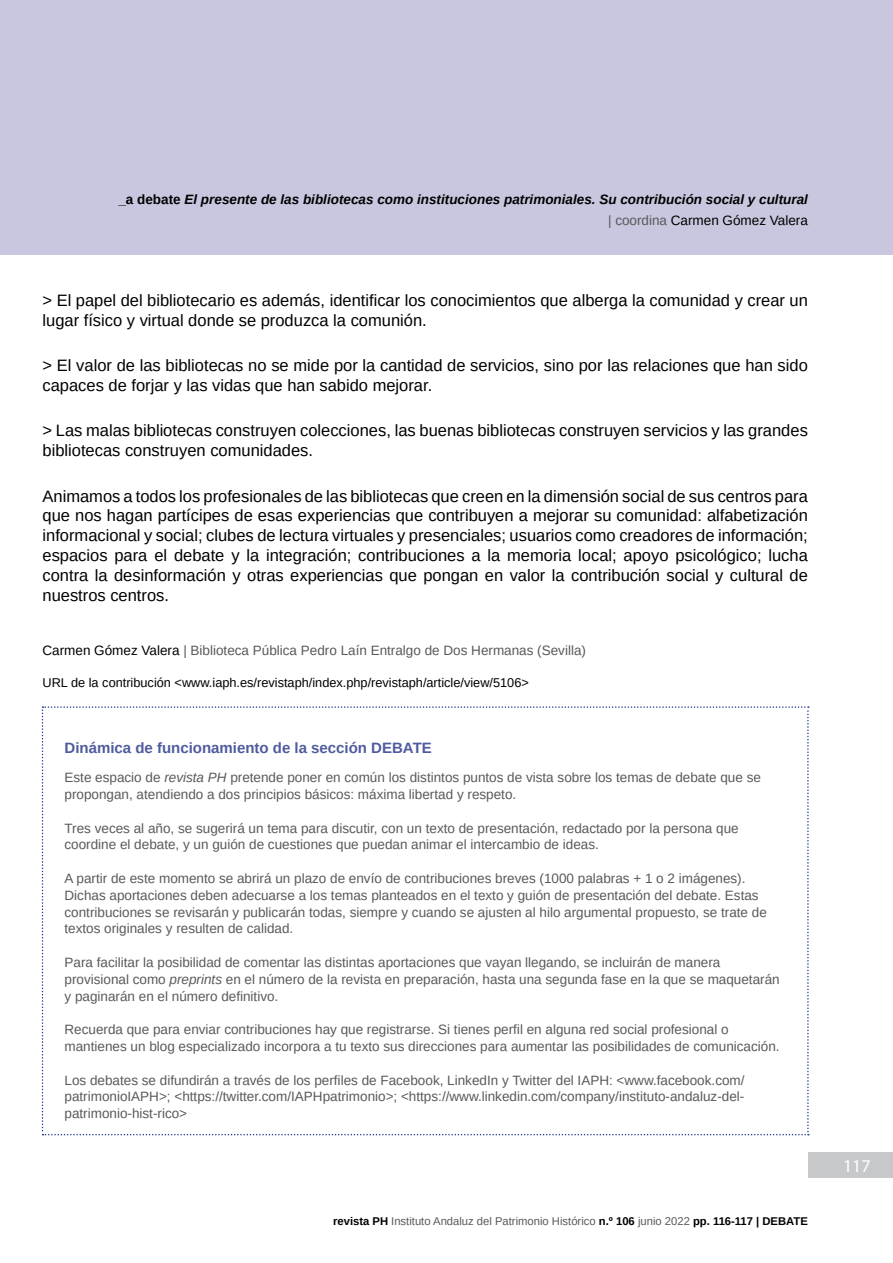
<style>
.page{position:relative;width:893px;height:1263px;background:#fff}
.page>*{position:absolute;margin:0;border:0;box-sizing:border-box;transform-origin:0 0}
.t1{font:18px "Myriad Pro";color:#fff}
.t2{font:16.5px/19.8px "Arimo";color:#000}
.t3{font:700 15px "Arimo";color:#4f5b9e}
.t4{font:13.5px/16.8px "Arimo";color:#58595b}
.t5{font:italic 700 13.5px/21px "Arimo";color:#000;text-align:right}
.t6{font:12.75px "Arimo";color:#000}
.t7{font:11.25px "Arimo";color:#58595b}
.s1{font-style:normal}
.s2{font-weight:400;font-style:normal;color:#58595b}
.s3{font-weight:400;font-style:normal}
.s4{color:#000}
.s5{font-style:italic}
.s6{font-weight:700;color:#000}
</style>
<div class="page">
<div style="left:0;top:0;width:893px;height:255px;background:#c8c7df"></div>
<div style="left:808px;top:1152px;width:85px;height:26px;background:#c7c8ca"></div>
<svg style="left:42px;top:706px;width:767px;height:429px"></svg>
<p class="t5" style="left:118px;top:189px;width:691px"><span class="s1">_a debate</span> El presente de las bibliotecas como instituciones patrimoniales. Su contribución social y cultural <span class="s2">| coordina</span> <span class="s3">Carmen Gómez Valera</span></p>
<p class="t2" style="left:43px;top:291px;width:767px">&gt; El papel del bibliotecario es además, identificar los conocimientos que alberga la comunidad y crear un lugar físico y virtual donde se produzca la comunión.</p>
<p class="t2" style="left:43px;top:356px;width:767px">&gt; El valor de las bibliotecas no se mide por la cantidad de servicios, sino por las relaciones que han sido capaces de forjar y las vidas que han sabido mejorar.</p>
<p class="t2" style="left:43px;top:421px;width:767px">&gt; Las malas bibliotecas construyen colecciones, las buenas bibliotecas construyen servicios y las grandes bibliotecas construyen comunidades.</p>
<p class="t2" style="left:43px;top:486px;width:767px;text-align:justify">Animamos a todos los profesionales de las bibliotecas que creen en la dimensión social de sus centros para que nos hagan partícipes de esas experiencias que contribuyen a mejorar su comunidad: alfabetización informacional y social; clubes de lectura virtuales y presenciales; usuarios como creadores de información; espacios para el debate y la integración; contribuciones a la memoria local; apoyo psicológico; lucha contra la desinformación y otras experiencias que pongan en valor la contribución social y cultural de nuestros centros.</p>
<p class="t4" style="left:43px;top:642px;width:545px"><span class="s4">Carmen Gómez Valera</span> | Biblioteca Pública Pedro Laín Entralgo de Dos Hermanas (Sevilla)</p>
<p class="t6" style="left:43px;top:675px;width:488px">URL de la contribución &lt;www.iaph.es/revistaph/index.php/revistaph/article/view/5106&gt;</p>
<p class="t3" style="left:65px;top:737px;width:369px">Dinámica de funcionamiento de la sección DEBATE</p>
<p class="t4" style="left:65px;top:769px;width:698px">Este espacio de <span class="s5">revista PH</span> pretende poner en común los distintos puntos de vista sobre los temas de debate que se propongan, atendiendo a dos principios básicos: máxima libertad y respeto.</p>
<p class="t4" style="left:65px;top:819px;width:676px">Tres veces al año, se sugerirá un tema para discutir, con un texto de presentación, redactado por la persona que coordine el debate, y un guión de cuestiones que puedan animar el intercambio de ideas.</p>
<p class="t4" style="left:65px;top:870px;width:704px">A partir de este momento se abrirá un plazo de envío de contribuciones breves (1000 palabras + 1 o 2 imágenes).<br>Dichas aportaciones deben adecuarse a los temas planteados en el texto y guión de presentación del debate. Estas contribuciones se revisarán y publicarán todas, siempre y cuando se ajusten al hilo argumental propuesto, se trate de textos originales y resulten de calidad.</p>
<p class="t4" style="left:65px;top:954px;width:717px">Para facilitar la posibilidad de comentar las distintas aportaciones que vayan llegando, se incluirán de manera provisional como <span class="s5">preprints</span> en el número de la revista en preparación, hasta una segunda fase en la que se maquetarán y paginarán en el número definitivo.</p>
<p class="t4" style="left:65px;top:1021px;width:717px">Recuerda que para enviar contribuciones hay que registrarse. Si tienes perfil en alguna red social profesional o mantienes un blog especializado incorpora a tu texto sus direcciones para aumentar las posibilidades de comunicación.</p>
<p class="t4" style="left:65px;top:1071px;width:681px;text-align:justify">Los debates se difundirán a través de los perfiles de Facebook, LinkedIn y Twitter del IAPH: &lt;www.facebook.com/ patrimonioIAPH&gt;; &lt;https://twitter.com/IAPHpatrimonio&gt;; &lt;https://www.linkedin.com/company/instituto-andaluz-del&shy;patrimonio-hist-rico&gt;</p>
<p class="t7" style="left:333px;top:1213px;width:476px"><span class="s6">revista PH</span> Instituto Andaluz del Patrimonio Histórico <span class="s6">n.º 106</span> junio 2022 <span class="s6">pp. 116-117 | DEBATE</span></p>
<h1 class="t1" style="left:843px;top:1155px;width:29px">117</h1>
</div>
